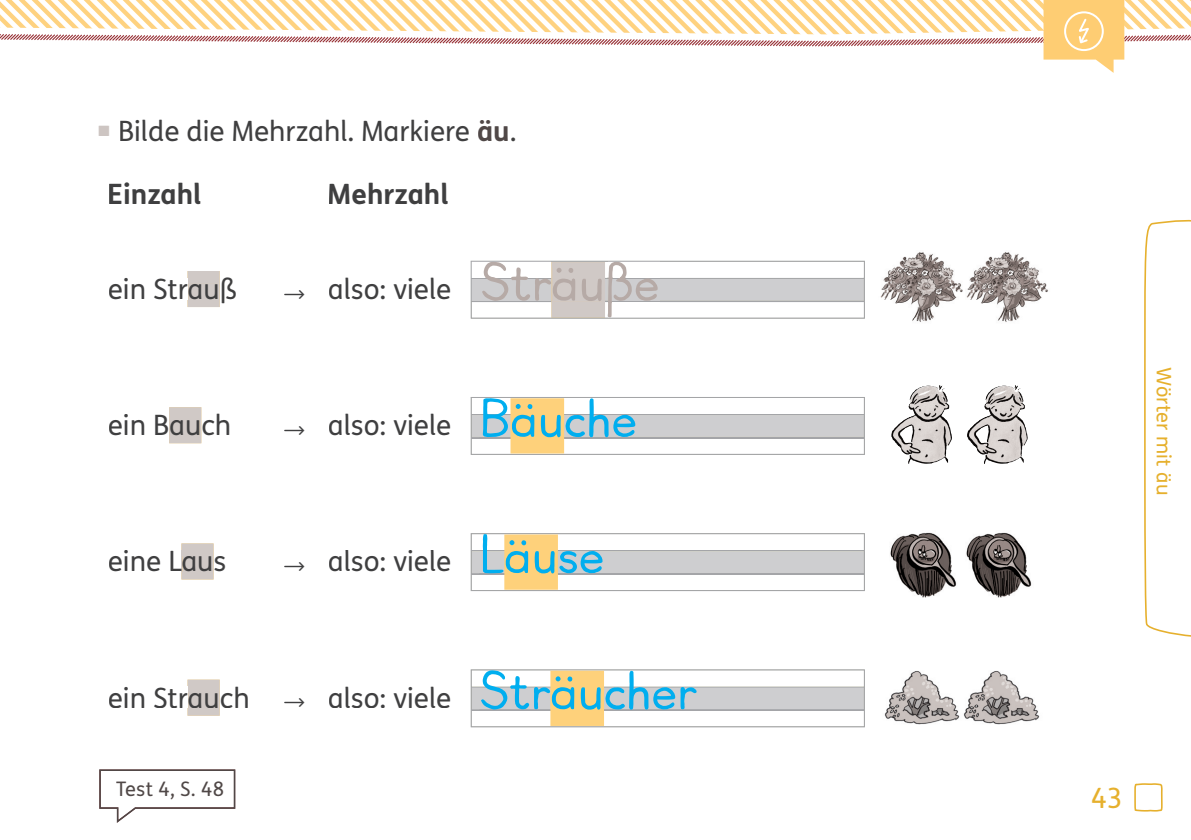
<style>
.page{position:relative;width:1191px;height:840px;background:#fff}
.page>*{position:absolute;margin:0;border:0;box-sizing:border-box;transform-origin:0 0}
.t1{font:60px "Klett GS Norm";color:#00aeef}
.t2{font:28px "FS Klett GSV";color:#3f3f40}
.t3{font:700 28px "FS Klett GSV";color:#3f3f40}
.t4{font:28px "FS Klett GSV";color:#e6b02d}
.t5{font:20px "FS Klett GSV";letter-spacing:.01em;color:#e6b02d}
.t6{font:20px "FS Klett GSV";letter-spacing:.01em;color:#504847}
.s1{font-weight:700;color:#504847}
.s2{font-family:"Klett GS Norm";font-size:60px;color:#b6aaa6}
</style>
<div class="page">
<svg style="left:187px;top:271px;width:33px;height:36px"></svg>
<div style="left:189px;top:284px;width:29px;height:15px;background:#d0c9c6"></div>
<svg style="left:471px;top:260px;width:394px;height:58px"></svg>
<svg style="left:169px;top:407px;width:32px;height:36px"></svg>
<div style="left:170px;top:420px;width:29px;height:15px;background:#d0c9c6"></div>
<svg style="left:471px;top:397px;width:394px;height:57px"></svg>
<svg style="left:181px;top:543px;width:32px;height:36px"></svg>
<div style="left:183px;top:556px;width:28px;height:15px;background:#d0c9c6"></div>
<svg style="left:471px;top:533px;width:394px;height:57px"></svg>
<svg style="left:187px;top:679px;width:33px;height:36px"></svg>
<div style="left:189px;top:692px;width:29px;height:15px;background:#d0c9c6"></div>
<svg style="left:471px;top:669px;width:394px;height:57px"></svg>
<img style="left:880px;top:252px;width:168px;height:70px">
<img style="left:891px;top:385px;width:59px;height:79px">
<img style="left:967px;top:385px;width:59px;height:79px">
<img style="left:890px;top:532px;width:67px;height:65px">
<img style="left:966px;top:532px;width:66px;height:65px">
<svg style="left:99px;top:769px;width:136px;height:53px"></svg>
<img style="left:884px;top:670px;width:156px;height:54px">
<div style="left:510px;top:398px;width:54px;height:55px;background:#fed17b"></div>
<div style="left:504px;top:534px;width:54px;height:55px;background:#fed17b"></div>
<div style="left:550px;top:670px;width:54px;height:55px;background:#fed17b"></div>
<svg style="left:1144px;top:219px;width:47px;height:418px"></svg>
<svg style="left:0;top:0;width:1191px;height:73px"></svg>
<div style="left:1064px;top:11px;width:39px;height:40px;border:2px solid #fff;border-radius:50%"></div>
<svg style="left:1134px;top:783px;width:29px;height:28px"></svg>
<p class="t2" style="left:118px;top:111px;width:400px">Bilde die Mehrzahl. Markiere <span class="s1">äu</span>.</p>
<p class="t3" style="left:107px;top:172px;width:96px">Einzahl</p>
<p class="t3" style="left:327px;top:172px;width:123px">Mehrzahl</p>
<p class="t2" style="left:108px;top:270px;width:130px">ein Strauß</p>
<p class="t2" style="left:328px;top:270px;width:333px">also: viele <span class="s2">Sträuße</span></p>
<p class="t2" style="left:108px;top:406px;width:125px">ein Bauch</p>
<p class="t2" style="left:328px;top:406px;width:125px">also: viele</p>
<h1 class="t1" style="left:478px;top:384px;width:160px">Bäuche</h1>
<p class="t2" style="left:108px;top:542px;width:120px">eine Laus</p>
<p class="t2" style="left:328px;top:542px;width:125px">also: viele</p>
<h1 class="t1" style="left:478px;top:520px;width:128px">Läuse</h1>
<p class="t2" style="left:108px;top:678px;width:143px">ein Strauch</p>
<p class="t2" style="left:328px;top:678px;width:125px">also: viele</p>
<p class="t6" style="left:116px;top:774px;width:109px">Test 4, S. 48</p>
<h1 class="t1" style="left:478px;top:656px;width:220px">Sträucher</h1>
<p class="t5" style="left:1177px;top:367px;width:129px;rotate:90deg">Wörter mit äu</p>
<p class="t4" style="left:1091px;top:778px;width:33px">43</p>
</div>
